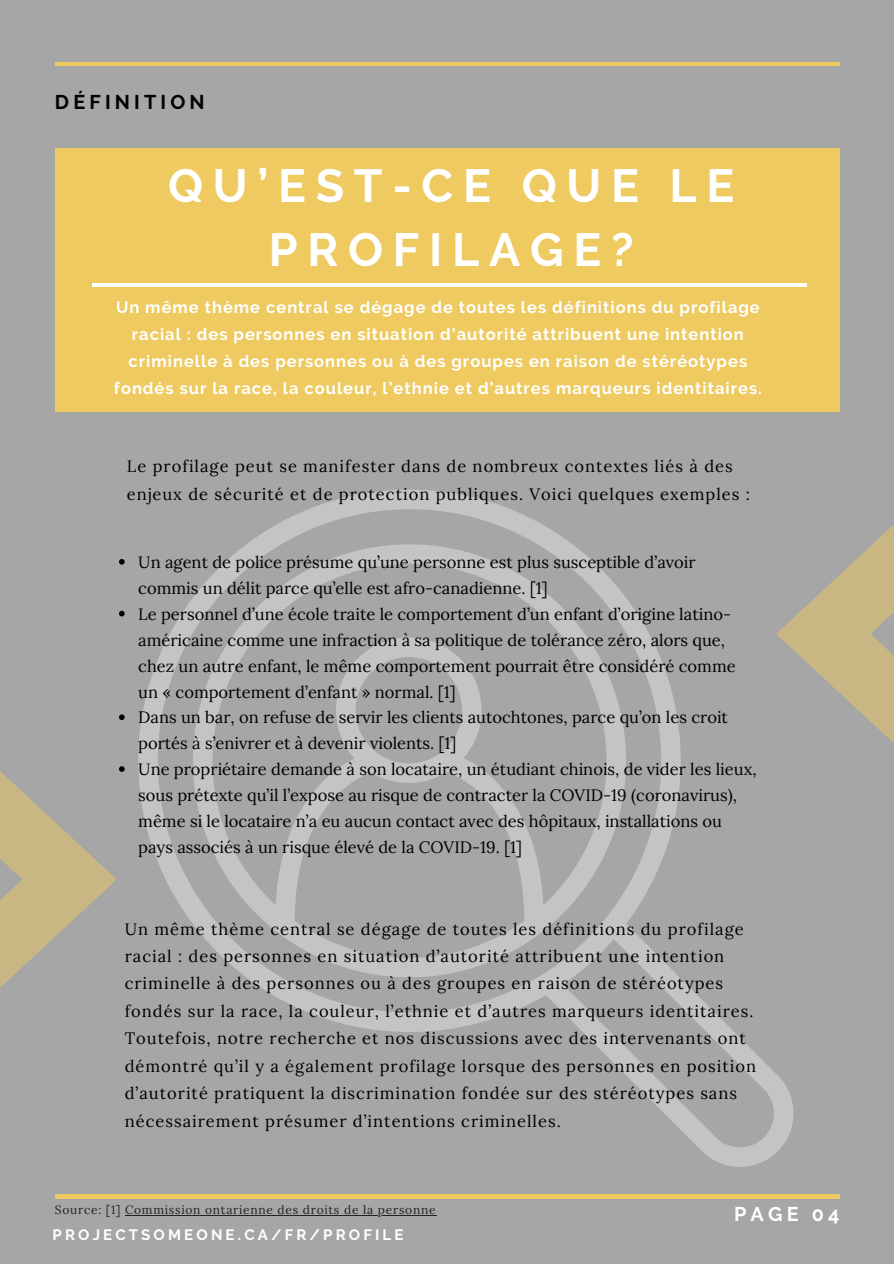
<style>
.page{position:relative;width:894px;height:1264px;background:#fff}
.page>*{position:absolute;margin:0;border:0;box-sizing:border-box;transform-origin:0 0}
.t1{font:700 46.35px/64.2px "Raleway";letter-spacing:.21em;color:#fff;text-align:center}
.t2{font:700 19.8px "Raleway";letter-spacing:.21em;color:#000}
.t3{font:700 19.8px "Raleway";letter-spacing:.21em;color:#fff}
.t4{font:16.5px/26px "Lora";color:#000}
.t5{font:16.5px/27.5px "Lora";letter-spacing:.06em;color:#000}
.t6{font:700 16.5px/27px "Raleway";letter-spacing:.06em;color:#fff;text-align:center}
.t7{font:700 15px "Raleway";letter-spacing:.21em;color:#fff}
.t8{font:12px "Lora";letter-spacing:.06em;color:#222}
</style>
<div class="page">
<div style="left:0;top:0;width:893px;height:1263px;background:#a6a6a6"></div>
<div style="left:55px;top:149px;width:784px;height:263px;background:#eeca60"></div>
<hr style="left:55px;top:62px;width:784px;height:4px;background:#eeca60">
<hr style="left:92px;top:283px;width:714px;height:4px;background:#fff">
<svg style="left:138px;top:490px;width:655px;height:676px"></svg>
<svg style="left:193px;top:544px;width:433px;height:433px"></svg>
<svg style="left:119px;top:559px;width:6px;height:5px"></svg>
<svg style="left:119px;top:611px;width:6px;height:5px"></svg>
<svg style="left:119px;top:714px;width:6px;height:6px"></svg>
<hr style="left:125px;top:1214px;width:311px;height:1px;background:#222">
<svg style="left:0;top:766px;width:125px;height:222px"></svg>
<svg style="left:775px;top:490px;width:118px;height:289px"></svg>
<hr style="left:55px;top:1194px;width:784px;height:4px;background:#eeca60">
<p class="t2" style="left:55px;top:91px;width:151px">DÉFINITION</p>
<h1 class="t1" style="left:168px;top:154px;width:567px">QU’EST-CE QUE LE<br>PROFILAGE?</h1>
<p class="t6" style="left:114px;top:293px;width:649px">Un même thème central se dégage de toutes les définitions du profilage racial : des personnes en situation d’autorité attribuent une intention criminelle à des personnes ou à des groupes en raison de stéréotypes fondés sur la race, la couleur, l’ethnie et d’autres marqueurs identitaires.</p>
<p class="t5" style="left:127px;top:452px;width:624px">Le profilage peut se manifester dans de nombreux contextes liés à des enjeux de sécurité et de protection publiques. Voici quelques exemples :</p>
<p class="t4" style="left:138px;top:549px;width:619px">Un agent de police présume qu’une personne est plus susceptible d’avoir commis un délit parce qu’elle est afro-canadienne. [1]<br>Le personnel d’une école traite le comportement d’un enfant d’origine latino&shy;américaine comme une infraction à sa politique de tolérance zéro, alors que, chez un autre enfant, le même comportement pourrait être considéré comme un « comportement d’enfant » normal. [1]<br>Dans un bar, on refuse de servir les clients autochtones, parce qu’on les croit portés à s’enivrer et à devenir violents. [1]<br>Une propriétaire demande à son locataire, un étudiant chinois, de vider les lieux, sous prétexte qu’il l’expose au risque de contracter la COVID-19 (coronavirus), même si le locataire n’a eu aucun contact avec des hôpitaux, installations ou pays associés à un risque élevé de la COVID-19. [1]</p>
<p class="t5" style="left:125px;top:914px;width:632px">Un même thème central se dégage de toutes les définitions du profilage racial : des personnes en situation d’autorité attribuent une intention criminelle à des personnes ou à des groupes en raison de stéréotypes fondés sur la race, la couleur, l’ethnie et d’autres marqueurs identitaires.<br>Toutefois, notre recherche et nos discussions avec des intervenants ont démontré qu’il y a également profilage lorsque des personnes en position d’autorité pratiquent la discrimination fondée sur des stéréotypes sans nécessairement présumer d’intentions criminelles.</p>
<p class="t8" style="left:55px;top:1201px;width:382px">Source: [1] Commission ontarienne des droits de la personne</p>
<p class="t7" style="left:52px;top:1225px;width:352px">PROJECTSOMEONE.CA/FR/PROFILE</p>
<p class="t3" style="left:733px;top:1202px;width:107px">PAGE 04</p>
</div>
